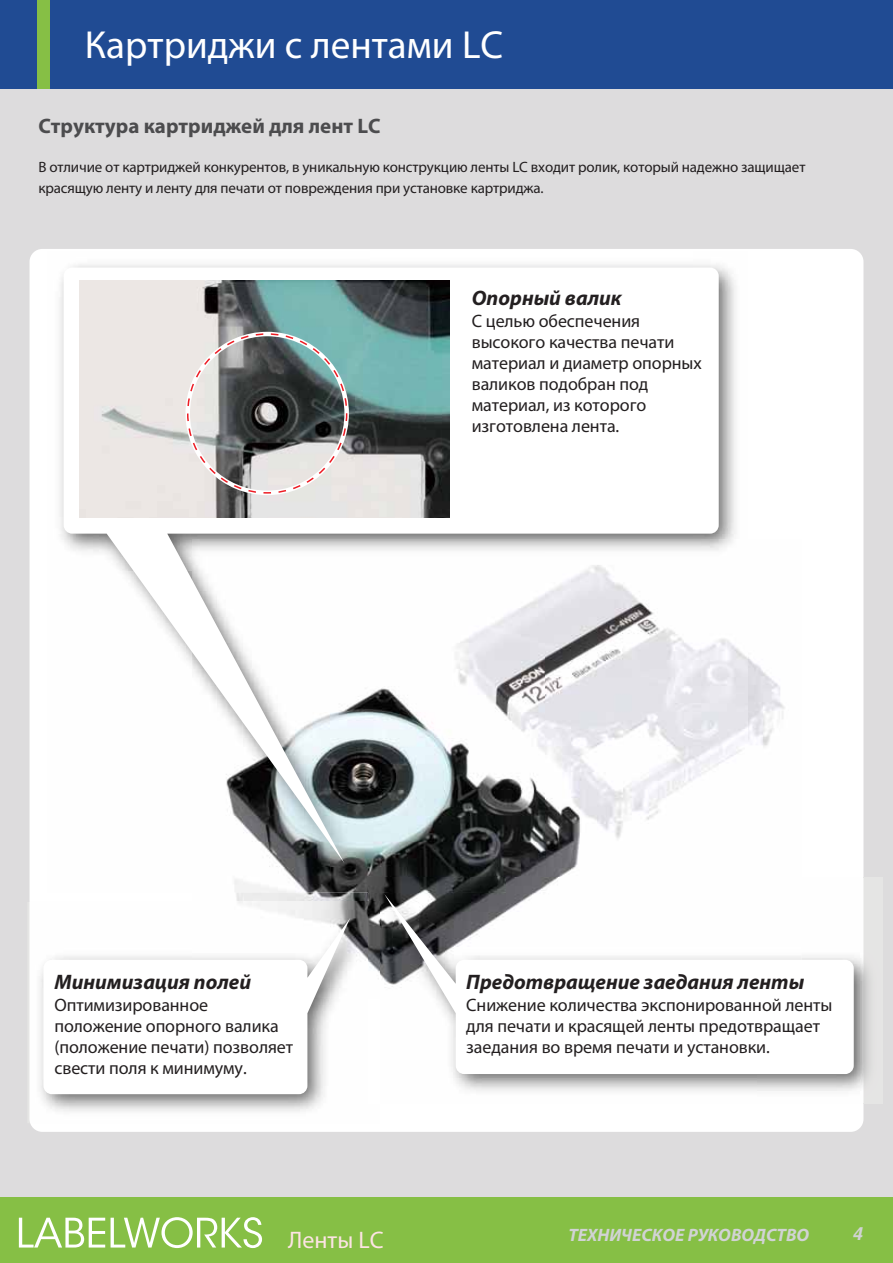
<style>
.page{position:relative;width:893px;height:1263px;background:#fff}
.page>*{position:absolute;margin:0;border:0;box-sizing:border-box;transform-origin:0 0}
.t1{font:39.3px "Myriad Pro";color:#fff}
.t2{font:24px "Myriad Pro";color:#fde4e4}
.t3{font:italic 700 21px "Myriad Pro";color:#231f20}
.t4{font:700 21px "Myriad Pro";color:#4c4c4e}
.t5{font:18px/21px "Myriad Pro";letter-spacing:-.005em;color:#231f20}
.t6{font:italic 700 18px "Myriad Pro";color:#d1d3d4}
.t7{font:italic 700 18px "Helvetica";color:#d1d3d4}
.t8{font:15px/21px "Myriad Pro";letter-spacing:-.01em;color:#231f20}
</style>
<div class="page">
<div style="left:0;top:0;width:892px;height:1263px;background:#dddcdd"></div>
<div style="left:0;top:1197px;width:892px;height:66px;background:#86bf45"></div>
<svg style="left:19px;top:1217px;width:243px;height:31px"></svg>
<div style="left:0;top:0;width:892px;height:89px;background:#204b93"></div>
<div style="left:37px;top:0;width:13px;height:89px;background:#86bf45"></div>
<div style="left:30px;top:249px;width:833px;height:883px;background:#fff;border-radius:13px"></div>
<img style="left:236px;top:657px;width:549px;height:245px">
<img style="left:370px;top:261px;width:366px;height:278px">
<img style="left:234px;top:863px;width:311px;height:29px">
<img style="left:545px;top:539px;width:202px;height:339px">
<svg style="left:64px;top:268px;width:654px;height:595px"></svg>
<img style="left:29px;top:902px;width:295px;height:220px">
<img style="left:192px;top:902px;width:176px;height:62px">
<svg style="left:43px;top:918px;width:307px;height:176px"></svg>
<img style="left:756px;top:878px;width:111px;height:225px">
<img style="left:368px;top:878px;width:433px;height:101px">
<img style="left:368px;top:878px;width:379px;height:14px">
<svg style="left:384px;top:894px;width:469px;height:180px"></svg>
<img style="left:79px;top:281px;width:371px;height:236px">
<h1 class="t1" style="left:85px;top:22px;width:420px">Картриджи с лентами LC</h1>
<p class="t4" style="left:38px;top:114px;width:344px">Структура картриджей для лент LC</p>
<p class="t8" style="left:38px;top:156px;width:768px">В отличие от картриджей конкурентов, в уникальную конструкцию ленты LC входит ролик, который надежно защищает красящую ленту и ленту для печати от повреждения при установке картриджа.</p>
<p class="t3" style="left:472px;top:286px;width:151px">Опорный валик</p>
<p class="t5" style="left:472px;top:310px;width:231px">С целью обеспечения высокого качества печати материал и диаметр опорных валиков подобран под материал, из которого изготовлена лента.</p>
<p class="t3" style="left:54px;top:970px;width:198px">Минимизация полей</p>
<p class="t5" style="left:54px;top:994px;width:240px">Оптимизированное положение опорного валика (положение печати) позволяет свести поля к минимуму.</p>
<h2 class="t2" style="left:288px;top:1225px;width:97px">Ленты LC</h2>
<p class="t3" style="left:466px;top:970px;width:339px">Предотвращение заедания ленты</p>
<p class="t5" style="left:466px;top:994px;width:367px">Снижение количества экспонированной ленты для печати и красящей ленты предотвращает заедания во время печати и установки.</p>
<p class="t6" style="left:568px;top:1224px;width:242px">ТЕХНИЧЕСКОЕ РУКОВОДСТВО</p>
<p class="t7" style="left:852px;top:1228px;width:12px">4</p>
</div>
